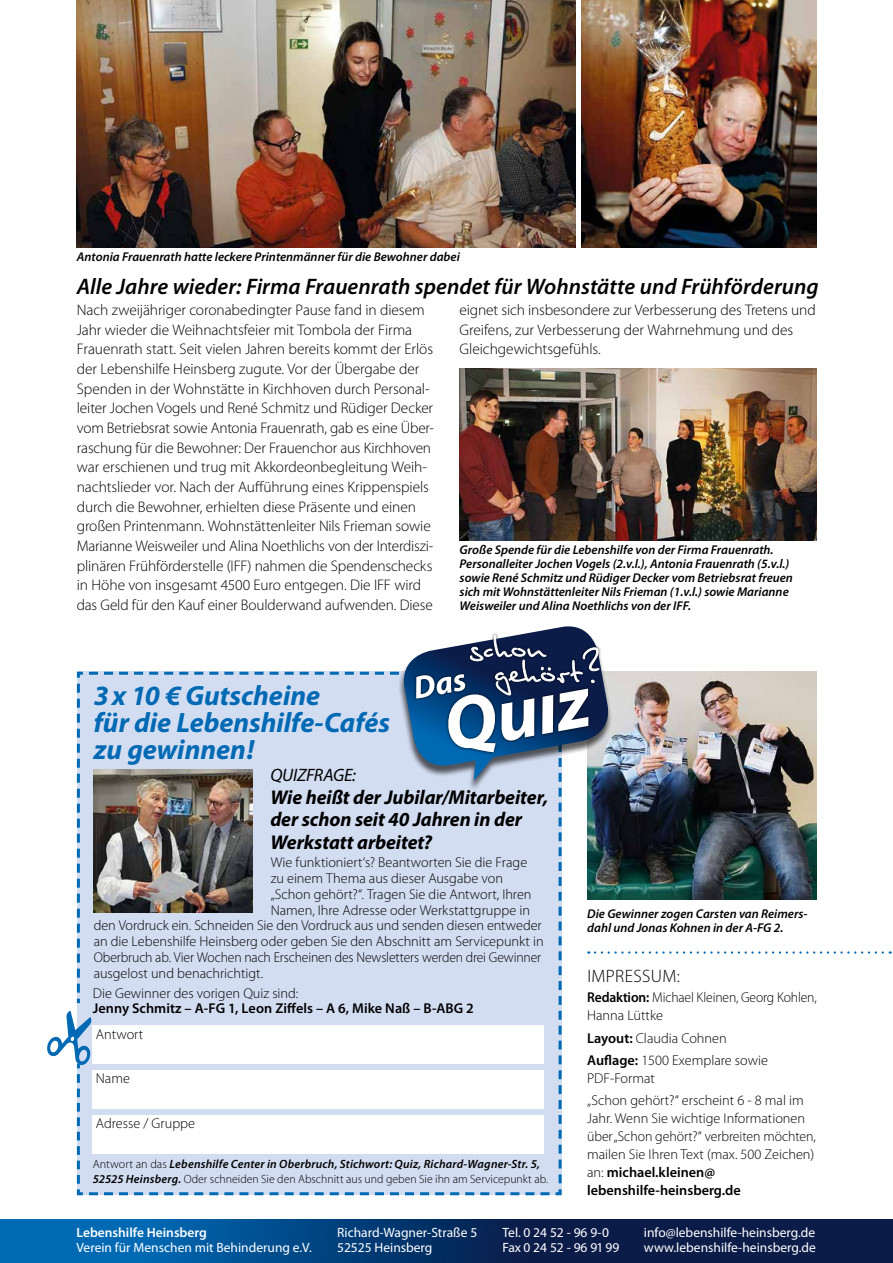
<style>
.page{position:relative;width:893px;height:1263px;background:#fff}
.page>*{position:absolute;margin:0;border:0;box-sizing:border-box;transform-origin:0 0}
.t1{font:italic 700 28.05px/27.2px "Myriad Pro";color:#0069b4}
.t2{font:italic 600 22.5px "Myriad Pro";color:#000}
.t3{font:italic 700 19.95px/22.5px "Myriad Pro";letter-spacing:-.005em;color:#000}
.t4{font:300 18px "Myriad Pro";letter-spacing:.02em;color:#000}
.t5{font:italic 18px "Myriad Pro";letter-spacing:-.015em;color:#000}
.t6{font:300 15.3px/19.6px "Myriad Pro";letter-spacing:-.005em;color:#000}
.t7{font:300 14.25px/18px "Myriad Pro";color:#000}
.t8{font:300 14.25px/18px "Myriad Pro";color:#000;scale:.96 1}
.t9{font:600 14.25px "Myriad Pro";letter-spacing:.005em;color:#000}
.t10{font:13.5px/15px "Myriad Pro";color:#fff}
.t11{font:600 13.5px "Myriad Pro";color:#fff}
.t12{font:italic 600 12.75px/14px "Myriad Pro";color:#000}
.t13{font:italic 600 12px/15px "Myriad Pro";letter-spacing:.015em;color:#000}
.s1{font-weight:300;font-style:normal}
.s2{font-weight:600}
</style>
<div class="page">
<svg style="left:0;top:1219px;width:893px;height:44px;background:#053870"></svg>
<img style="left:77px;top:0;width:498px;height:247px">
<img style="left:582px;top:0;width:235px;height:247px">
<img style="left:460px;top:368px;width:357px;height:172px">
<svg style="left:76px;top:1186px;width:486px;height:10px;background:#afcae7"></svg>
<svg style="left:47px;top:626px;width:844px;height:560px"></svg>
<img style="left:94px;top:770px;width:158px;height:143px">
<p class="t12" style="left:77px;top:250px;width:384px">Antonia Frauenrath hatte leckere Printenmänner für die Bewohner dabei</p>
<h2 class="t2" style="left:77px;top:274px;width:743px">Alle Jahre wieder: Firma Frauenrath spendet für Wohnstätte und Frühförderung</h2>
<p class="t6" style="left:77px;top:300px;width:359px">Nach zweijähriger coronabedingter Pause fand in diesem Jahr wieder die Weihnachtsfeier mit Tombola der Firma Frauenrath statt. Seit vielen Jahren bereits kommt der Erlös der Lebenshilfe Heinsberg zugute. Vor der Übergabe der Spenden in der Wohnstätte in Kirchhoven durch Personal&shy;leiter Jochen Vogels und René Schmitz und Rüdiger Decker vom Betriebsrat sowie Antonia Frauenrath, gab es eine Über&shy;raschung für die Bewohner: Der Frauenchor aus Kirchhoven war erschienen und trug mit Akkordeonbegleitung Weih&shy;nachtslieder vor. Nach der Aufführung eines Krippenspiels durch die Bewohner, erhielten diese Präsente und einen großen Printenmann. Wohnstättenleiter Nils Frieman sowie Marianne Weisweiler und Alina Noethlichs von der Interdiszi&shy;plinären Frühförderstelle (IFF) nahmen die Spendenschecks in Höhe von insgesamt 4500 Euro entgegen. Die IFF wird das Geld für den Kauf einer Boulderwand aufwenden. Diese</p>
<p class="t6" style="left:460px;top:300px;width:358px">eignet sich insbesondere zur Verbesserung des Tretens und<br>Greifens, zur Verbesserung der Wahrnehmung und des<br>Gleichgewichtsgefühls.</p>
<p class="t12" style="left:460px;top:543px;width:335px">Große Spende für die Lebenshilfe von der Firma Frauenrath.<br>Personalleiter Jochen Vogels (2.v.l.), Antonia Frauenrath (5.v.l.) sowie René Schmitz und Rüdiger Decker vom Betriebsrat freuen sich mit Wohnstättenleiter Nils Frieman (1.v.l.) sowie Marianne Weisweiler und Alina Noethlichs von der IFF.</p>
<h1 class="t1" style="left:94px;top:682px;width:298px">3 x 10 € Gutscheine<br>für die Lebenshilfe-Cafés zu gewinnen!</h1>
<p class="t5" style="left:270px;top:765px;width:87px">QUIZFRAGE:</p>
<h3 class="t3" style="left:270px;top:786px;width:279px">Wie heißt der Jubilar/Mitarbeiter, der schon seit 40 Jahren in der<br>Werkstatt arbeitet?</h3>
<p class="t7" style="left:271px;top:854px;width:258px">Wie funktioniert‘s? Beantworten Sie die Frage</p>
<p class="t7" style="left:271px;top:869px;width:234px">zu einem Thema aus dieser Ausgabe von</p>
<p class="t7" style="left:271px;top:885px;width:262px">„Schon gehört?“. Tragen Sie die Antwort, Ihren</p>
<p class="t7" style="left:271px;top:901px;width:261px">Namen, Ihre Adresse oder Werkstattgruppe in</p>
<p class="t7" style="left:94px;top:917px;width:450px">den Vordruck ein. Schneiden Sie den Vordruck aus und senden diesen entweder</p>
<p class="t7" style="left:94px;top:932px;width:451px">an die Lebenshilfe Heinsberg oder geben Sie den Abschnitt am Servicepunkt in</p>
<p class="t8" style="left:94px;top:948px;width:468px">Oberbruch ab. Vier Wochen nach Erscheinen des Newsletters werden drei Gewinner</p>
<p class="t7" style="left:94px;top:964px;width:171px">ausgelost und benachrichtigt.</p>
<p class="t7" style="left:93px;top:984px;width:207px">Die Gewinner des vorigen Quiz sind:</p>
<p class="t9" style="left:93px;top:1001px;width:383px">Jenny Schmitz – A-FG 1, Leon Ziffels – A 6, Mike Naß – B-ABG 2</p>
<p class="t7" style="left:96px;top:1025px;width:49px">Antwort</p>
<p class="t7" style="left:96px;top:1070px;width:36px">Name</p>
<p class="t7" style="left:96px;top:1114px;width:101px">Adresse / Gruppe</p>
<p class="t13" style="left:93px;top:1156px;width:457px"><span class="s1">Antwort an das</span> Lebenshilfe Center in Oberbruch, Stichwort: Quiz, Richard-Wagner-Str. 5,<br>52525 Heinsberg. <span class="s1">Oder schneiden Sie den Abschnitt aus und geben Sie ihn am Servicepunkt ab.</span></p>
<p class="t12" style="left:587px;top:906px;width:222px">Die Gewinner zogen Carsten van Reimers&shy;dahl und Jonas Kohnen in der A-FG 2.</p>
<p class="t4" style="left:587px;top:966px;width:94px">IMPRESSUM:</p>
<p class="t8" style="left:587px;top:989px;width:241px"><span class="s2">Redaktion:</span> Michael Kleinen, Georg Kohlen,<br>Hanna Lüttke</p>
<p class="t7" style="left:587px;top:1027px;width:182px;line-height:22.2px"><span class="s2">Layout:</span> Claudia Cohnen<br><span class="s2">Auflage:</span> 1500 Exemplare sowie</p>
<p class="t7" style="left:587px;top:1067px;width:218px;line-height:22.2px">PDF-Format<br>„Schon gehört?“ erscheint 6 - 8 mal im</p>
<p class="t7" style="left:587px;top:1110px;width:230px">Jahr. Wenn Sie wichtige Informationen über „Schon gehört?“ verbreiten möchten, mailen Sie Ihren Text (max. 500 Zeichen) an: <span class="s2">michael.kleinen@ lebenshilfe-heinsberg.de</span></p>
<p class="t11" style="left:77px;top:1224px;width:132px">Lebenshilfe Heinsberg</p>
<p class="t10" style="left:77px;top:1240px;width:237px">Verein für Menschen mit Behinderung e.V.</p>
<p class="t10" style="left:337px;top:1225px;width:142px">Richard-Wagner-Straße 5<br>52525 Heinsberg</p>
<p class="t10" style="left:502px;top:1225px;width:118px">Tel. 0 24 52 - 96 9-0<br>Fax 0 24 52 - 96 91 99</p>
<p class="t10" style="left:644px;top:1225px;width:174px">info@lebenshilfe-heinsberg.de www.lebenshilfe-heinsberg.de</p>
</div>
